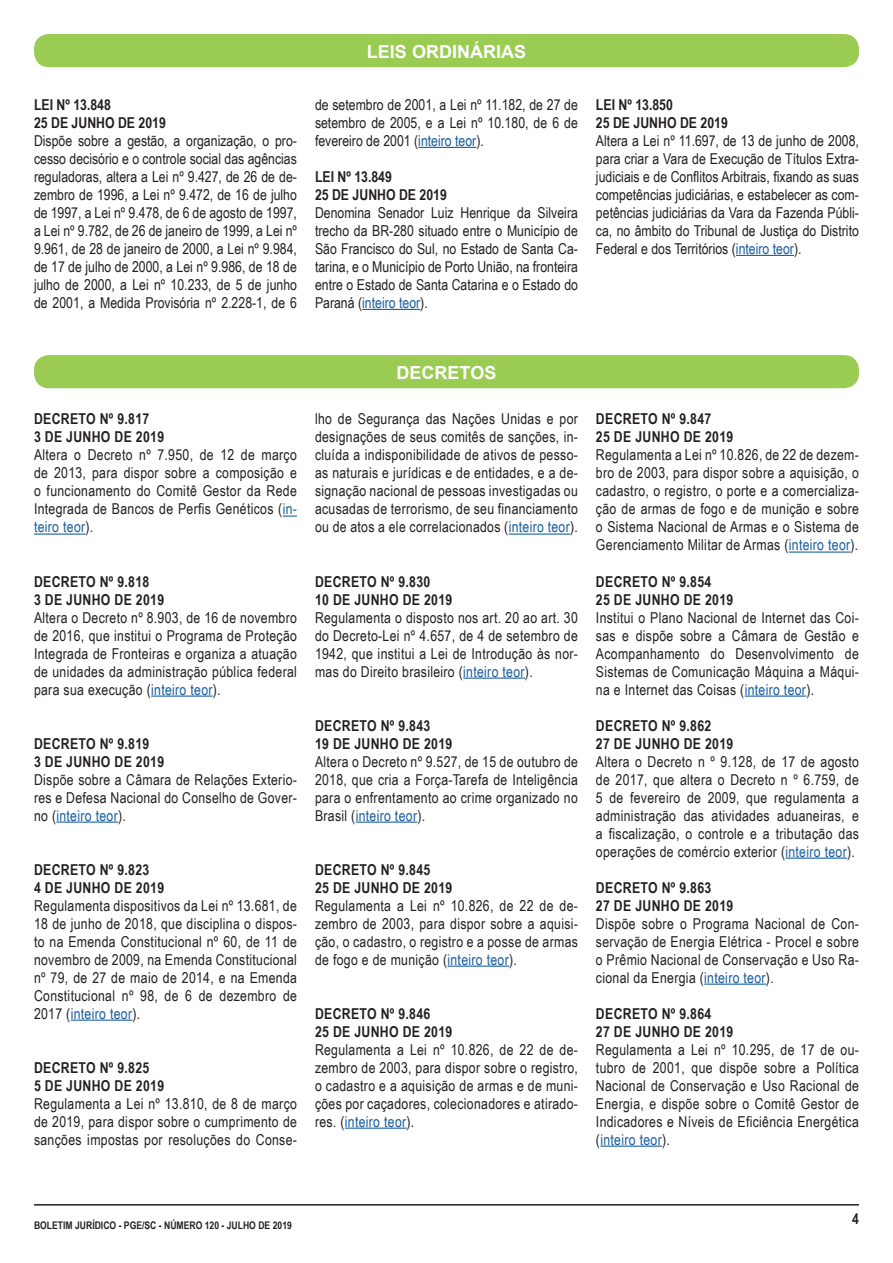
<style>
.page{position:relative;width:893px;height:1263px;background:#fff}
.page>*{position:absolute;margin:0;border:0;box-sizing:border-box;transform-origin:0 0}
.t1{font:700 18px "Arial";color:#fff}
.t2{font:15px/18px "Arial Narrow";letter-spacing:.02em;color:#231f20;text-align:justify}
.t3{font:700 15px "Arial Narrow";letter-spacing:.02em;color:#231f20}
.t4{font:700 15px "Arial Narrow";color:#231f20}
.t5{font:700 10.5px "Arial Narrow";color:#231f20}
.s1{color:#175d9e}
</style>
<div class="page">
<hr style="left:34px;top:1204px;width:825px;height:1px;background:#231f20">
<div style="left:34px;top:355px;width:825px;height:33px;background:#9acc53;border-radius:15px"></div>
<svg style="left:283px;top:515px;width:14px;height:2px"></svg>
<hr style="left:34px;top:533px;width:52px;height:2px;background:#175d9e">
<hr style="left:151px;top:695px;width:62px;height:2px;background:#175d9e">
<hr style="left:56px;top:821px;width:62px;height:2px;background:#175d9e">
<hr style="left:71px;top:1019px;width:61px;height:2px;background:#175d9e">
<hr style="left:509px;top:533px;width:61px;height:2px;background:#175d9e">
<hr style="left:463px;top:677px;width:62px;height:2px;background:#175d9e">
<hr style="left:356px;top:821px;width:61px;height:2px;background:#175d9e">
<hr style="left:447px;top:965px;width:62px;height:2px;background:#175d9e">
<hr style="left:345px;top:1127px;width:62px;height:2px;background:#175d9e">
<hr style="left:789px;top:551px;width:61px;height:2px;background:#175d9e">
<hr style="left:745px;top:695px;width:61px;height:2px;background:#175d9e">
<hr style="left:785px;top:857px;width:62px;height:2px;background:#175d9e">
<hr style="left:704px;top:983px;width:62px;height:2px;background:#175d9e">
<hr style="left:600px;top:1145px;width:62px;height:2px;background:#175d9e">
<div style="left:34px;top:34px;width:825px;height:33px;background:#9acc53;border-radius:15px"></div>
<hr style="left:418px;top:147px;width:58px;height:1px;background:#175d9e">
<hr style="left:362px;top:309px;width:58px;height:1px;background:#175d9e">
<hr style="left:736px;top:255px;width:58px;height:1px;background:#175d9e">
<p class="t4" style="left:34px;top:93px;width:78px">LEI Nº 13.848</p>
<p class="t4" style="left:34px;top:111px;width:133px">25 DE JUNHO DE 2019</p>
<p class="t2" style="left:34px;top:131px;width:264px">Dispõe sobre a gestão, a organização, o pro&shy;cesso decisório e o controle social das agências reguladoras, altera a Lei nº 9.427, de 26 de de&shy;zembro de 1996, a Lei nº 9.472, de 16 de julho de 1997, a Lei nº 9.478, de 6 de agosto de 1997, a Lei nº 9.782, de 26 de janeiro de 1999, a Lei nº 9.961, de 28 de janeiro de 2000, a Lei nº 9.984, de 17 de julho de 2000, a Lei nº 9.986, de 18 de julho de 2000, a Lei nº 10.233, de 5 de junho de 2001, a Medida Provisória nº 2.228-1, de 6</p>
<p class="t1" style="left:367px;top:39px;width:161px">LEIS ORDINÁRIAS</p>
<p class="t2" style="left:315px;top:95px;width:264px">de setembro de 2001, a Lei nº 11.182, de 27 de setembro de 2005, e a Lei nº 10.180, de 6 de fevereiro de 2001 (<span class="s1">inteiro teor</span>).</p>
<p class="t4" style="left:315px;top:165px;width:78px">LEI Nº 13.849</p>
<p class="t4" style="left:315px;top:183px;width:133px">25 DE JUNHO DE 2019</p>
<p class="t2" style="left:315px;top:203px;width:264px">Denomina Senador Luiz Henrique da Silveira trecho da BR-280 situado entre o Município de São Francisco do Sul, no Estado de Santa Ca&shy;tarina, e o Município de Porto União, na fronteira entre o Estado de Santa Catarina e o Estado do Paraná (<span class="s1">inteiro teor</span>).</p>
<p class="t4" style="left:596px;top:93px;width:78px">LEI Nº 13.850</p>
<p class="t4" style="left:596px;top:111px;width:133px">25 DE JUNHO DE 2019</p>
<p class="t2" style="left:596px;top:131px;width:264px">Altera a Lei nº 11.697, de 13 de junho de 2008, para criar a Vara de Execução de Títulos Extra&shy;judiciais e de Conflitos Arbitrais, fixando as suas competências judiciárias, e estabelecer as com&shy;petências judiciárias da Vara da Fazenda Públi&shy;ca, no âmbito do Tribunal de Justiça do Distrito Federal e dos Territórios (<span class="s1">inteiro teor</span>).</p>
<p class="t3" style="left:34px;top:408px;width:117px">DECRETO Nº 9.817</p>
<p class="t3" style="left:34px;top:426px;width:132px">3 DE JUNHO DE 2019</p>
<p class="t2" style="left:34px;top:446px;width:264px">Altera o Decreto nº 7.950, de 12 de março de 2013, para dispor sobre a composição e o funcionamento do Comitê Gestor da Rede Integrada de Bancos de Perfis Genéticos (<span class="s1">in&shy;teiro teor</span>).</p>
<p class="t3" style="left:34px;top:570px;width:117px">DECRETO Nº 9.818</p>
<p class="t3" style="left:34px;top:588px;width:132px">3 DE JUNHO DE 2019</p>
<p class="t2" style="left:34px;top:608px;width:264px">Altera o Decreto nº 8.903, de 16 de novembro de 2016, que institui o Programa de Proteção Integrada de Fronteiras e organiza a atuação de unidades da administração pública federal para sua execução (<span class="s1">inteiro teor</span>).</p>
<p class="t3" style="left:34px;top:732px;width:117px">DECRETO Nº 9.819</p>
<p class="t3" style="left:34px;top:750px;width:132px">3 DE JUNHO DE 2019</p>
<p class="t2" style="left:34px;top:770px;width:264px">Dispõe sobre a Câmara de Relações Exterio&shy;res e Defesa Nacional do Conselho de Gover&shy;no (<span class="s1">inteiro teor</span>).</p>
<p class="t3" style="left:34px;top:858px;width:117px">DECRETO Nº 9.823</p>
<p class="t3" style="left:34px;top:876px;width:132px">4 DE JUNHO DE 2019</p>
<p class="t2" style="left:34px;top:896px;width:264px">Regulamenta dispositivos da Lei nº 13.681, de 18 de junho de 2018, que disciplina o dispos&shy;to na Emenda Constitucional nº 60, de 11 de novembro de 2009, na Emenda Constitucional nº 79, de 27 de maio de 2014, e na Emenda Constitucional nº 98, de 6 de dezembro de 2017 (<span class="s1">inteiro teor</span>).</p>
<p class="t3" style="left:34px;top:1056px;width:117px">DECRETO Nº 9.825</p>
<p class="t3" style="left:34px;top:1074px;width:132px">5 DE JUNHO DE 2019</p>
<p class="t2" style="left:34px;top:1094px;width:264px">Regulamenta a Lei nº 13.810, de 8 de março de 2019, para dispor sobre o cumprimento de sanções impostas por resoluções do Conse-</p>
<p class="t1" style="left:397px;top:360px;width:101px">DECRETOS</p>
<p class="t2" style="left:315px;top:410px;width:264px">lho de Segurança das Nações Unidas e por designações de seus comitês de sanções, in&shy;cluída a indisponibilidade de ativos de pesso&shy;as naturais e jurídicas e de entidades, e a de&shy;signação nacional de pessoas investigadas ou acusadas de terrorismo, de seu financiamento ou de atos a ele correlacionados (<span class="s1">inteiro teor</span>).</p>
<p class="t3" style="left:315px;top:570px;width:117px">DECRETO Nº 9.830</p>
<p class="t3" style="left:315px;top:588px;width:139px">10 DE JUNHO DE 2019</p>
<p class="t2" style="left:315px;top:608px;width:264px">Regulamenta o disposto nos art. 20 ao art. 30 do Decreto-Lei nº 4.657, de 4 de setembro de 1942, que institui a Lei de Introdução às nor&shy;mas do Direito brasileiro (<span class="s1">inteiro teor</span>).</p>
<p class="t3" style="left:315px;top:714px;width:117px">DECRETO Nº 9.843</p>
<p class="t3" style="left:315px;top:732px;width:139px">19 DE JUNHO DE 2019</p>
<p class="t2" style="left:315px;top:752px;width:264px">Altera o Decreto nº 9.527, de 15 de outubro de 2018, que cria a Força-Tarefa de Inteligência para o enfrentamento ao crime organizado no Brasil (<span class="s1">inteiro teor</span>).</p>
<p class="t3" style="left:315px;top:858px;width:117px">DECRETO Nº 9.845</p>
<p class="t3" style="left:315px;top:876px;width:139px">25 DE JUNHO DE 2019</p>
<p class="t2" style="left:315px;top:896px;width:264px">Regulamenta a Lei nº 10.826, de 22 de de&shy;zembro de 2003, para dispor sobre a aquisi&shy;ção, o cadastro, o registro e a posse de armas de fogo e de munição (<span class="s1">inteiro teor</span>).</p>
<p class="t3" style="left:315px;top:1002px;width:117px">DECRETO Nº 9.846</p>
<p class="t3" style="left:315px;top:1020px;width:139px">25 DE JUNHO DE 2019</p>
<p class="t2" style="left:315px;top:1040px;width:264px">Regulamenta a Lei nº 10.826, de 22 de de&shy;zembro de 2003, para dispor sobre o registro, o cadastro e a aquisição de armas e de muni&shy;ções por caçadores, colecionadores e atirado&shy;res. (<span class="s1">inteiro teor</span>).</p>
<p class="t3" style="left:596px;top:408px;width:117px">DECRETO Nº 9.847</p>
<p class="t3" style="left:596px;top:426px;width:139px">25 DE JUNHO DE 2019</p>
<p class="t2" style="left:596px;top:446px;width:264px">Regulamenta a Lei nº 10.826, de 22 de dezem&shy;bro de 2003, para dispor sobre a aquisição, o cadastro, o registro, o porte e a comercializa&shy;ção de armas de fogo e de munição e sobre o Sistema Nacional de Armas e o Sistema de Gerenciamento Militar de Armas (<span class="s1">inteiro teor</span>).</p>
<p class="t3" style="left:596px;top:570px;width:117px">DECRETO Nº 9.854</p>
<p class="t3" style="left:596px;top:588px;width:139px">25 DE JUNHO DE 2019</p>
<p class="t2" style="left:596px;top:608px;width:264px">Institui o Plano Nacional de Internet das Coi&shy;sas e dispõe sobre a Câmara de Gestão e Acompanhamento do Desenvolvimento de Sistemas de Comunicação Máquina a Máqui&shy;na e Internet das Coisas (<span class="s1">inteiro teor</span>).</p>
<p class="t3" style="left:596px;top:714px;width:117px">DECRETO Nº 9.862</p>
<p class="t3" style="left:596px;top:732px;width:139px">27 DE JUNHO DE 2019</p>
<p class="t2" style="left:596px;top:752px;width:264px">Altera o Decreto n º 9.128, de 17 de agosto de 2017, que altera o Decreto n º 6.759, de 5 de fevereiro de 2009, que regulamenta a administração das atividades aduaneiras, e a fiscalização, o controle e a tributação das operações de comércio exterior (<span class="s1">inteiro teor</span>).</p>
<p class="t3" style="left:596px;top:876px;width:117px">DECRETO Nº 9.863</p>
<p class="t3" style="left:596px;top:894px;width:139px">27 DE JUNHO DE 2019</p>
<p class="t2" style="left:596px;top:914px;width:264px">Dispõe sobre o Programa Nacional de Con&shy;servação de Energia Elétrica - Procel e sobre o Prêmio Nacional de Conservação e Uso Ra&shy;cional da Energia (<span class="s1">inteiro teor</span>).</p>
<p class="t3" style="left:596px;top:1002px;width:117px">DECRETO Nº 9.864</p>
<p class="t3" style="left:596px;top:1020px;width:139px">27 DE JUNHO DE 2019</p>
<p class="t2" style="left:596px;top:1040px;width:264px">Regulamenta a Lei nº 10.295, de 17 de ou&shy;tubro de 2001, que dispõe sobre a Política Nacional de Conservação e Uso Racional de Energia, e dispõe sobre o Comitê Gestor de Indicadores e Níveis de Eficiência Energética (<span class="s1">inteiro teor</span>).</p>
<p class="t5" style="left:34px;top:1217px;width:259px">BOLETIM JURÍDICO - PGE/SC - NÚMERO 120 - JULHO DE 2019</p>
<p class="t3" style="left:852px;top:1208px;width:8px">4</p>
</div>
